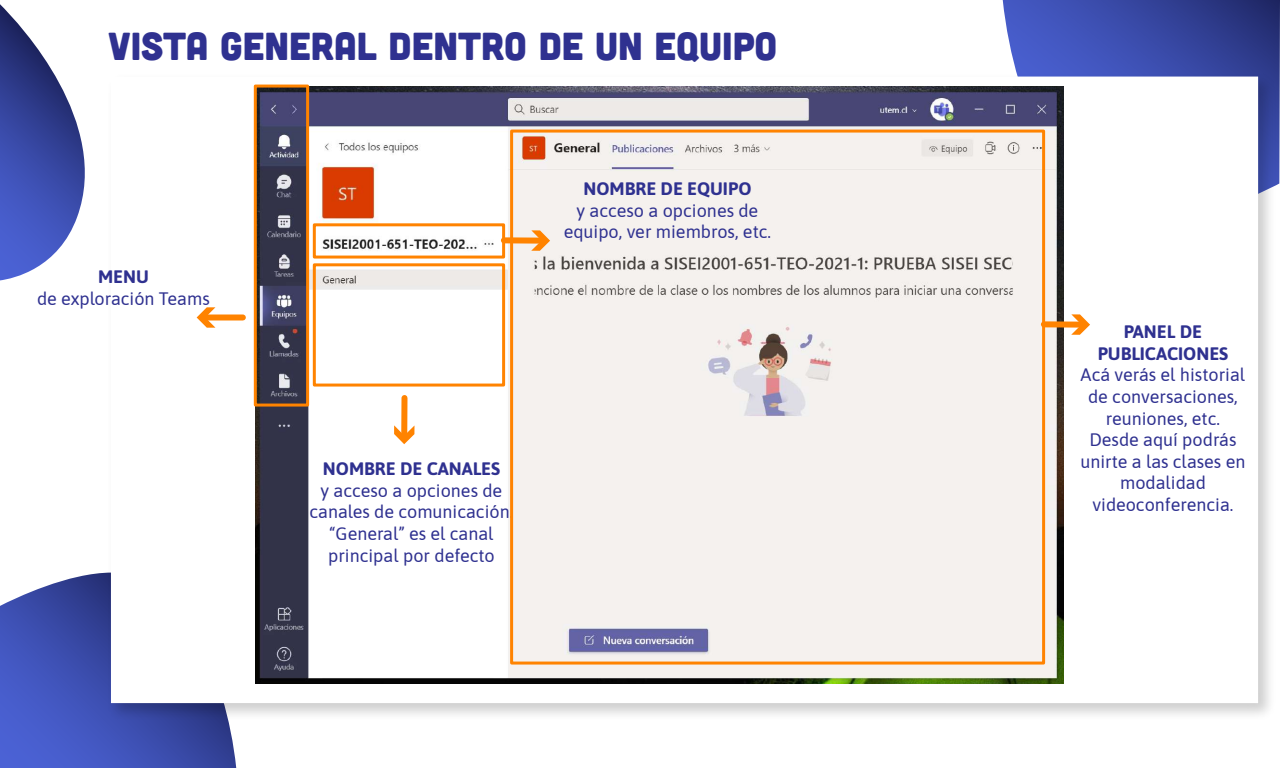
<style>
.page{position:relative;width:1280px;height:768px;background:#fff}
.page>*{position:absolute;margin:0;border:0;box-sizing:border-box;transform-origin:0 0}
.t1{font:39px "Cubano";color:#2f3190}
.t2{font:18px/21.6px "Asap";color:#2f3190;text-align:center}
.t3{font:700 18px/21.6px "Asap";color:#2f3190;text-align:center}
</style>
<div class="page">
<svg style="left:1003px;top:0;width:277px;height:69px;background:#3b4ca6"></svg>
<svg style="left:0;top:573px;width:236px;height:195px;background:#495ab8"></svg>
<img style="left:102px;top:69px;width:1178px;height:657px">
<div style="left:111px;top:77px;width:1147px;height:626px;background:#fff"></div>
<svg style="left:0;top:4px;width:111px;height:276px"></svg>
<img style="left:256px;top:86px;width:807px;height:598px">
<div style="left:204px;top:315px;width:39px;height:6px;background:#ff8300"></div>
<svg style="left:197px;top:307px;width:18px;height:21px"></svg>
<div style="left:504px;top:237px;width:39px;height:7px;background:#ff8300"></div>
<svg style="left:531px;top:230px;width:19px;height:21px"></svg>
<div style="left:1044px;top:321px;width:39px;height:7px;background:#ff8300"></div>
<svg style="left:1071px;top:314px;width:19px;height:21px"></svg>
<div style="left:401px;top:398px;width:7px;height:39px;background:#ff8300"></div>
<svg style="left:394px;top:425px;width:20px;height:19px"></svg>
<div style="left:313px;top:223px;width:192px;height:36px;border:3px solid #ff8300"></div>
<div style="left:313px;top:263px;width:192px;height:124px;border:3px solid #ff8300"></div>
<div style="left:510px;top:130px;width:535px;height:535px;border:3px solid #ff8300"></div>
<div style="left:254px;top:85px;width:55px;height:322px;border:3px solid #ff8300"></div>
<h1 class="t1" style="left:108px;top:21px;width:671px">VISTA GENERAL DENTRO DE UN EQUIPO</h1>
<p class="t3" style="left:98px;top:265px;width:52px">MENU</p>
<p class="t2" style="left:37px;top:287px;width:174px">de exploración Teams</p>
<p class="t3" style="left:583px;top:177px;width:170px">NOMBRE DE EQUIPO</p>
<p class="t2" style="left:564px;top:199px;width:209px">y acceso a opciones de equipo, ver miembros, etc.</p>
<p class="t3" style="left:323px;top:457px;width:179px">NOMBRE DE CANALES</p>
<p class="t2" style="left:310px;top:479px;width:205px">y acceso a opciones de canales de comunicación. “General” es el canal principal por defecto</p>
<p class="t3" style="left:1098px;top:320px;width:132px">PANEL DE<br>PUBLICACIONES</p>
<p class="t2" style="left:1080px;top:363px;width:166px">Acá verás el historial de conversaciones, reuniones, etc.<br>Desde aquí podrás unirte a las clases en modalidad videoconferencia.</p>
</div>
